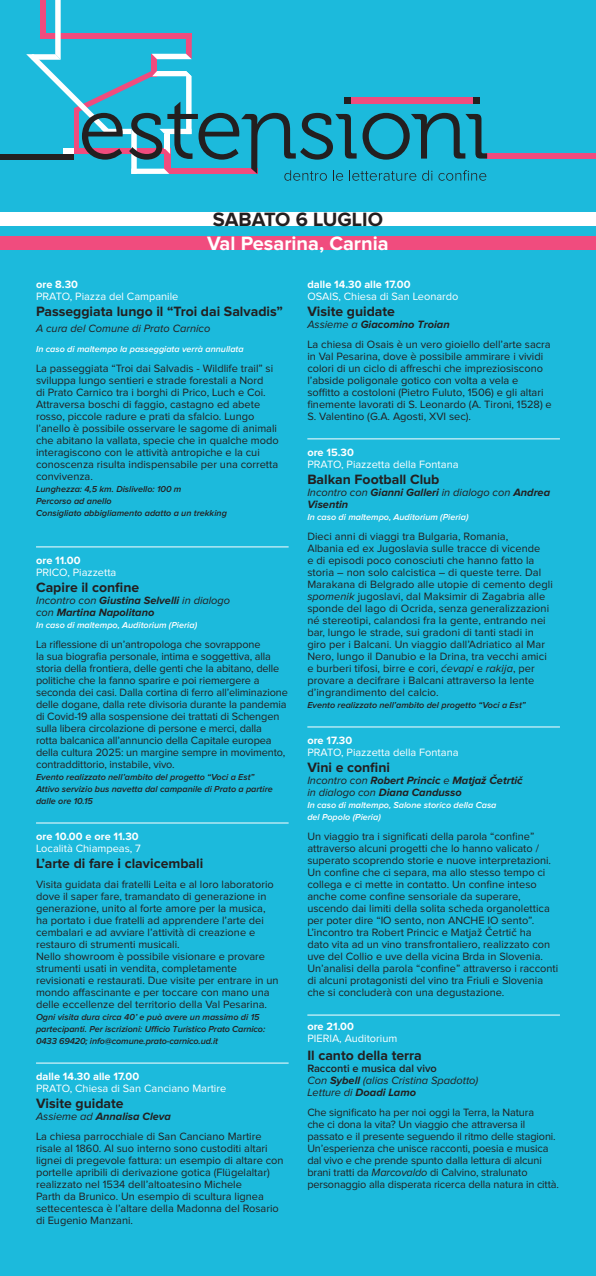
<style>
.page{position:relative;width:596px;height:1276px;background:#fff}
.page>*{position:absolute;margin:0;border:0;box-sizing:border-box;transform-origin:0 0}
.t1{font:700 20px "Proxima Nova";color:#fff}
.t2{font:700 20px "Proxima Nova";color:#231f20}
.t3{font:700 14px "Proxima Nova";color:#231f20}
.t4{font:11px/12px "Proxima Nova";color:#231f20}
.t5{font:11px "Proxima Nova";color:#fff}
.t6{font:italic 700 11px/12px "Proxima Nova";color:#231f20}
.t7{font:italic 11px/12px "Proxima Nova";color:#231f20}
.t8{font:700 11px "Proxima Nova";color:#fff}
.t9{font:italic 600 9px/12px "Proxima Nova";color:#231f20}
.t10{font:italic 600 9px/12px "Proxima Nova";color:#fff}
.s1{font-weight:400}
.s2{font-style:italic}
.s3{font-weight:700;font-style:italic}
.s4{font-weight:600;font-style:normal}
.s5{font-weight:700}
</style>
<div class="page">
<div style="left:0;top:0;width:595px;height:1276px;background:#1cbadc"></div>
<div style="left:485px;top:153px;width:110px;height:6px;background:#f04c7e"></div>
<div style="left:0;top:213px;width:595px;height:13px;background:#fff"></div>
<div style="left:0;top:236px;width:595px;height:13px;background:#f04c7e"></div>
<div style="left:0;top:154px;width:74px;height:5px;background:#231f20"></div>
<svg style="left:26px;top:0;width:461px;height:181px"></svg>
<hr style="left:36px;top:546px;width:252px;height:1px;background:#fff">
<hr style="left:36px;top:822px;width:252px;height:1px;background:#fff">
<hr style="left:36px;top:1062px;width:252px;height:1px;background:#fff">
<hr style="left:307px;top:438px;width:252px;height:1px;background:#fff">
<hr style="left:307px;top:726px;width:252px;height:1px;background:#fff">
<hr style="left:307px;top:1014px;width:252px;height:1px;background:#fff">
<h1 class="t2" style="left:213px;top:210px;width:172px">SABATO 6 LUGLIO</h1>
<h1 class="t1" style="left:207px;top:234px;width:183px">Val Pesarina, Carnia</h1>
<p class="t8" style="left:36px;top:279px;width:43px">ore 8.30</p>
<p class="t5" style="left:36px;top:291px;width:144px">PRATO, Piazza del Campanile</p>
<p class="t3" style="left:36px;top:305px;width:248px">Passeggiata lungo il “Troi dai Salvadis”</p>
<p class="t7" style="left:36px;top:323px;width:176px">A cura del Comune di Prato Carnico</p>
<p class="t10" style="left:36px;top:343px;width:209px">In caso di maltempo la passeggiata verrà annullata</p>
<p class="t4" style="left:36px;top:363px;width:244px">La passeggiata “Troi dai Salvadis - Wildlife trail” si sviluppa lungo sentieri e strade forestali a Nord<br>di Prato Carnico tra i borghi di Prico, Luch e Coi.<br>Attraversa boschi di faggio, castagno ed abete rosso, piccole radure e prati da sfalcio. Lungo l’anello è possibile osservare le sagome di animali che abitano la vallata, specie che in qualche modo interagiscono con le attività antropiche e la cui conoscenza risulta indispensabile per una corretta convivenza.</p>
<p class="t9" style="left:36px;top:483px;width:192px">Lunghezza: 4,5 km. Dislivello: 100 m<br>Percorso ad anello<br>Consigliato abbigliamento adatto a un trekking</p>
<p class="t8" style="left:36px;top:555px;width:46px">ore 11.00</p>
<p class="t5" style="left:36px;top:567px;width:82px">PRICO, Piazzetta</p>
<p class="t3" style="left:36px;top:581px;width:105px">Capire il confine</p>
<p class="t6" style="left:36px;top:595px;width:195px"><span class="s1">Incontro con</span> Giustina Selvelli <span class="s1">in dialogo con</span> Martina Napolitano</p>
<p class="t10" style="left:36px;top:619px;width:162px">In caso di maltempo, Auditorium (Pieria)</p>
<p class="t4" style="left:36px;top:639px;width:253px">La riflessione di un’antropologa che sovrappone<br>la sua biografia personale, intima e soggettiva, alla storia della frontiera, delle genti che la abitano, delle politiche che la fanno sparire e poi riemergere a seconda dei casi. Dalla cortina di ferro all’eliminazione delle dogane, dalla rete divisoria durante la pandemia di Covid-19 alla sospensione dei trattati di Schengen sulla libera circolazione di persone e merci, dalla<br>rotta balcanica all’annuncio della Capitale europea della cultura 2025: un margine sempre in movimento, contraddittorio, instabile, vivo.</p>
<p class="t9" style="left:36px;top:771px;width:238px">Evento realizzato nell’ambito del progetto “Voci a Est”<br>Attivo servizio bus navetta dal campanile di Prato a partire dalle ore 10.15</p>
<p class="t8" style="left:36px;top:831px;width:104px">ore 10.00 e ore 11.30</p>
<p class="t5" style="left:36px;top:843px;width:106px">Località Chiampeas, 7</p>
<p class="t3" style="left:36px;top:857px;width:169px">L’arte di fare i clavicembali</p>
<p class="t4" style="left:36px;top:879px;width:244px">Visita guidata dai fratelli Leita e al loro laboratorio dove il saper fare, tramandato di generazione in generazione, unito al forte amore per la musica, ha portato i due fratelli ad apprendere l’arte dei cembalari e ad avviare l’attività di creazione e restauro di strumenti musicali.<br>Nello showroom è possibile visionare e provare strumenti usati in vendita, completamente revisionati e restaurati. Due visite per entrare in un mondo affascinante e per toccare con mano una delle eccellenze del territorio della Val Pesarina.</p>
<p class="t9" style="left:36px;top:1011px;width:230px">Ogni visita dura circa 40’ e può avere un massimo di 15 partecipanti. Per iscrizioni: Ufficio Turistico Prato Carnico:<br>0433 69420; info@comune.prato-carnico.ud.it</p>
<p class="t8" style="left:36px;top:1071px;width:105px">dalle 14.30 alle 17.00</p>
<p class="t5" style="left:36px;top:1083px;width:192px">PRATO, Chiesa di San Canciano Martire</p>
<p class="t3" style="left:36px;top:1097px;width:89px">Visite guidate</p>
<p class="t4" style="left:36px;top:1107px;width:227px;line-height:20px"><span class="s2">Assieme ad</span> <span class="s3">Annalisa Cleva<br></span>La chiesa parrocchiale di San Canciano Martire</p>
<p class="t4" style="left:36px;top:1143px;width:249px">risale al 1860. Al suo interno sono custoditi altari lignei di pregevole fattura: un esempio di altare con portelle apribili di derivazione gotica (Flügelaltar) realizzato nel 1534 dell’altoatesino Michele<br>Parth da Brunico. Un esempio di scultura lignea settecentesca è l’altare della Madonna del Rosario di Eugenio Manzani.</p>
<p class="t8" style="left:307px;top:279px;width:105px">dalle 14.30 alle 17.00</p>
<p class="t5" style="left:307px;top:291px;width:153px">OSAIS, Chiesa di San Leonardo</p>
<p class="t3" style="left:307px;top:305px;width:89px">Visite guidate</p>
<p class="t4" style="left:307px;top:315px;width:245px;line-height:20px"><span class="s2">Assieme a</span> <span class="s3">Giacomino Troian<br></span>La chiesa di Osais è un vero gioiello dell’arte sacra</p>
<p class="t4" style="left:307px;top:351px;width:246px">in Val Pesarina, dove è possibile ammirare i vividi colori di un ciclo di affreschi che impreziosiscono l’abside poligonale gotico con volta a vela e soffitto a costoloni (Pietro Fuluto, 1506) e gli altari finemente lavorati di S. Leonardo (A. Tironi, 1528) e S. Valentino (G.A. Agosti, XVI sec).</p>
<p class="t8" style="left:307px;top:447px;width:48px">ore 15.30</p>
<p class="t5" style="left:307px;top:459px;width:153px">PRATO, Piazzetta della Fontana</p>
<p class="t3" style="left:307px;top:473px;width:134px">Balkan Football Club</p>
<p class="t6" style="left:307px;top:487px;width:244px"><span class="s1">Incontro con</span> Gianni Galleri <span class="s1">in dialogo con</span> Andrea<br>Visentin</p>
<p class="t10" style="left:307px;top:511px;width:162px">In caso di maltempo, Auditorium (Pieria)</p>
<p class="t4" style="left:307px;top:531px;width:247px">Dieci anni di viaggi tra Bulgaria, Romania,<br>Albania ed ex Jugoslavia sulle tracce di vicende<br>e di episodi poco conosciuti che hanno fatto la storia – non solo calcistica – di queste terre. Dal Marakana di Belgrado alle utopie di cemento degli <span class="s2">spomenik</span> jugoslavi, dal Maksimir di Zagabria alle sponde del lago di Ocrida, senza generalizzazioni né stereotipi, calandosi fra la gente, entrando nei bar, lungo le strade, sui gradoni di tanti stadi in giro per i Balcani. Un viaggio dall’Adriatico al Mar Nero, lungo il Danubio e la Drina, tra vecchi amici e burberi tifosi, birre e cori, <span class="s2">ćevapi</span> e <span class="s2">rakija</span>, per provare a decifrare i Balcani attraverso la lente d’ingrandimento del calcio.</p>
<p class="t9" style="left:307px;top:699px;width:220px">Evento realizzato nell’ambito del progetto “Voci a Est”</p>
<p class="t8" style="left:307px;top:735px;width:46px">ore 17.30</p>
<p class="t5" style="left:307px;top:747px;width:153px">PRATO, Piazzetta della Fontana</p>
<p class="t3" style="left:307px;top:761px;width:84px">Vini e confini</p>
<p class="t6" style="left:307px;top:775px;width:217px"><span class="s1">Incontro con</span> Robert Princic <span class="s1">e</span> Matjaž Četrtič <span class="s1">in dialogo con</span> Diana Candusso</p>
<p class="t10" style="left:307px;top:799px;width:190px">In caso di maltempo, Salone storico della Casa del Popolo (Pieria)</p>
<p class="t4" style="left:307px;top:831px;width:252px">Un viaggio tra i significati della parola “confine” attraverso alcuni progetti che lo hanno valicato / superato scoprendo storie e nuove interpretazioni.<br>Un confine che ci separa, ma allo stesso tempo ci collega e ci mette in contatto. Un confine inteso anche come confine sensoriale da superare, uscendo dai limiti della solita scheda organolettica per poter dire “IO sento, non ANCHE IO sento”.<br>L’incontro tra Robert Princic e Matjaž Četrtič ha<br>dato vita ad un vino transfrontaliero, realizzato con uve del Collio e uve della vicina Brda in Slovenia.<br>Un’analisi della parola “confine” attraverso i racconti di alcuni protagonisti del vino tra Friuli e Slovenia che si concluderà con una degustazione.</p>
<p class="t8" style="left:307px;top:1021px;width:48px">ore 21.00</p>
<p class="t5" style="left:307px;top:1033px;width:91px">PIERIA, Auditorium</p>
<p class="t3" style="left:307px;top:1049px;width:116px">Il canto della terra</p>
<p class="t7" style="left:307px;top:1063px;width:172px"><span class="s4">Racconti e musica dal vivo<br></span>Con <span class="s5">Sybell</span> (alias Cristina Spadotto)<br>Letture di <span class="s5">Doadi Lamo</span></p>
<p class="t4" style="left:307px;top:1107px;width:253px">Che significato ha per noi oggi la Terra, la Natura<br>che ci dona la vita? Un viaggio che attraversa il passato e il presente seguendo il ritmo delle stagioni.<br>Un’esperienza che unisce racconti, poesia e musica dal vivo e che prende spunto dalla lettura di alcuni brani tratti da <span class="s2">Marcovaldo</span> di Calvino, stralunato personaggio alla disperata ricerca della natura in città.</p>
</div>
